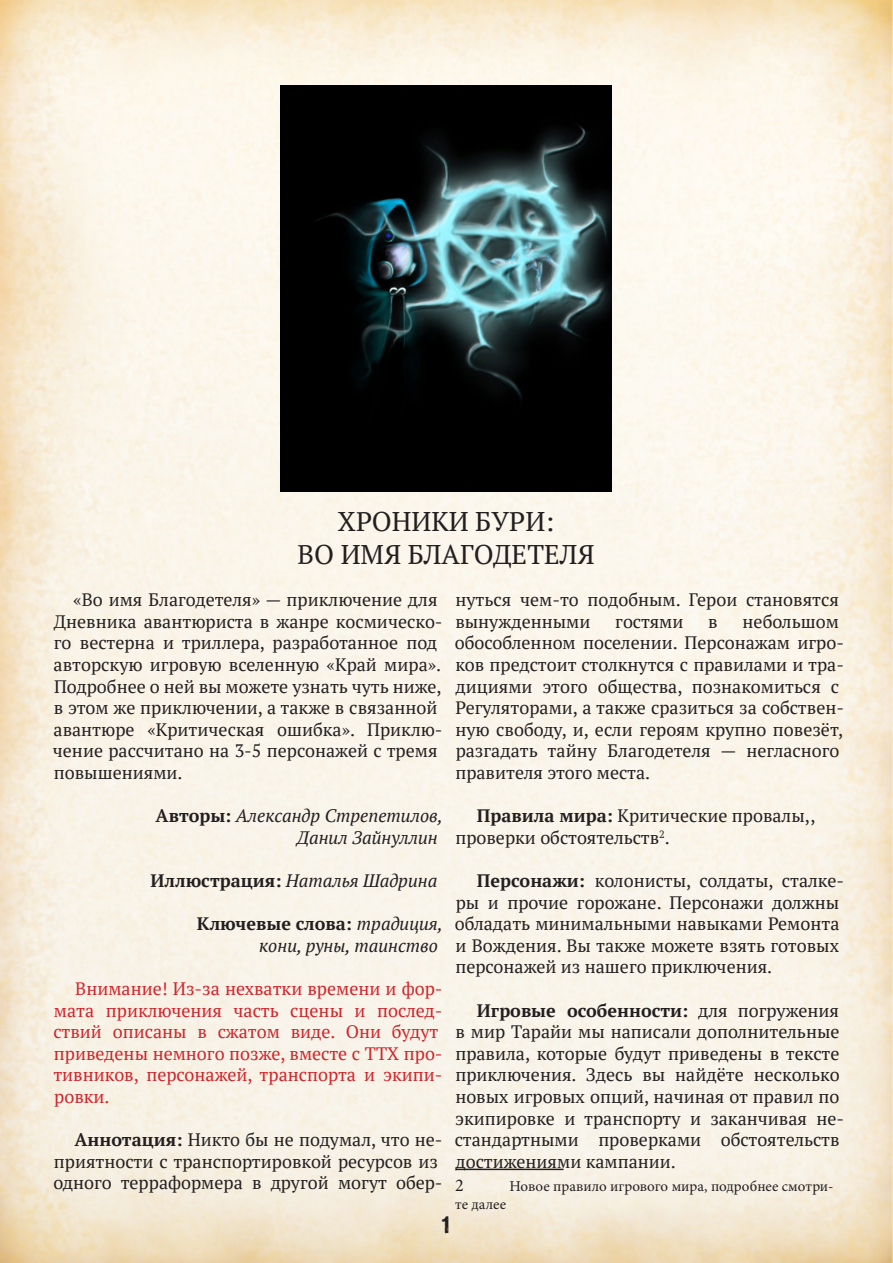
<style>
.page{position:relative;width:893px;height:1263px;background:#fff}
.page>*{position:absolute;margin:0;border:0;box-sizing:border-box;transform-origin:0 0}
.t1{font:27px "PT Serif";color:#231f20}
.t2{font:27px "Crash C";color:#231f20}
.t3{font:18px/21.6px "PT Serif";color:#231f20}
.t4{font:18px/21.6px "PT Serif";color:#d1232a}
.t5{font:italic 18px "PT Serif";color:#231f20}
.t6{font:700 18px "PT Serif";color:#231f20}
.t7{font:18px "Minion Pro";color:#231f20}
.t8{font:15px "Minion Pro";color:#231f20}
.s1{font-weight:700;font-style:normal}
.s2{font-weight:400;font-style:italic}
.s3{font-weight:700}
</style>
<div class="page">
<img style="left:0;top:0;width:892px;height:1263px">
<img style="left:281px;top:85px;width:330px;height:407px">
<hr style="left:455px;top:1168px;width:108px;height:2px;background:#231f20">
<p class="t1" style="left:338px;top:504px;width:218px">ХРОНИКИ БУРИ:</p>
<p class="t1" style="left:297px;top:537px;width:299px">ВО ИМЯ БЛАГОДЕТЕЛЯ</p>
<p class="t3" style="left:53px;top:589px;width:391px;text-indent:20px">«Во имя Благодетеля» — приключение для Дневника авантюриста в жанре космическо&shy;го вестерна и триллера, разработанное под авторскую игровую вселенную «Край мира».<br>Подробнее о ней вы можете узнать чуть ниже, в этом же приключении, а также в связанной авантюре «Критическая ошибка». Приклю&shy;чение рассчитано на 3-5 персонажей с тремя повышениями.</p>
<p class="t5" style="left:156px;top:804px;width:289px"><span class="s1">Авторы:</span> Александр Стрепетилов,</p>
<p class="t5" style="left:297px;top:826px;width:142px">Данил Зайнуллин</p>
<p class="t5" style="left:150px;top:869px;width:288px"><span class="s1">Иллюстрация:</span> Наталья Шадрина</p>
<p class="t6" style="left:197px;top:912px;width:248px">Ключевые слова: <span class="s2">традиция,</span></p>
<p class="t5" style="left:259px;top:934px;width:180px">кони, руны, таинство</p>
<p class="t4" style="left:53px;top:978px;width:391px;text-indent:22px">Внимание! Из-за нехватки времени и фор&shy;мата приключения часть сцены и послед&shy;ствий описаны в сжатом виде. Они будут приведены немного позже, вместе с ТТХ про&shy;тивников, персонажей, транспорта и экипи&shy;ровки.</p>
<p class="t3" style="left:53px;top:1129px;width:391px;text-indent:21px"><span class="s3">Аннотация:</span> Никто бы не подумал, что не&shy;приятности с транспортировкой ресурсов из одного терраформера в другой могут обер-</p>
<p class="t2" style="left:440px;top:1212px;width:15px">1</p>
<p class="t3" style="left:455px;top:589px;width:385px">нуться чем-то подобным. Герои становятся вынужденными</p>
<p class="t3" style="left:455px;top:610px;width:391px;text-indent:288px">небольшом обособленном поселении. Персонажам игро&shy;ков предстоит столкнутся с правилами и тра&shy;дициями этого общества, познакомиться с Регуляторами, а также сразиться за собствен&shy;ную свободу, и, если героям крупно повезёт, разгадать тайну Благодетеля — негласного правителя этого места.</p>
<p class="t3" style="left:455px;top:805px;width:362px;text-indent:22px"><span class="s3">Правила мира:</span> Критические провалы,, проверки обстоятельств<sup>2</sup>.</p>
<p class="t3" style="left:455px;top:870px;width:391px;text-indent:22px"><span class="s3">Персонажи:</span> колонисты, солдаты, сталке&shy;ры и прочие горожане. Персонажи должны обладать минимальными навыками Ремонта и Вождения. Вы также можете взять готовых персонажей из нашего приключения.</p>
<p class="t3" style="left:455px;top:999px;width:391px;text-indent:22px"><span class="s3">Игровые особенности:</span> для погружения в мир Тарайи мы написали дополнительные правила, которые будут приведены в тексте приключения. Здесь вы найдёте несколько новых игровых опций, начиная от правил по экипировке и транспорту и заканчивая не&shy;стандартными проверками обстоятельств достижениями кампании.</p>
<p class="t7" style="left:455px;top:1173px;width:10px">2</p>
<p class="t8" style="left:509px;top:1176px;width:326px">Новое правило игрового мира, подробнее смотри-</p>
<p class="t8" style="left:455px;top:1194px;width:52px">те далее</p>
<p class="t3" style="left:615px;top:610px;width:70px">гостями</p>
<p class="t3" style="left:708px;top:610px;width:11px">в</p>
</div>
